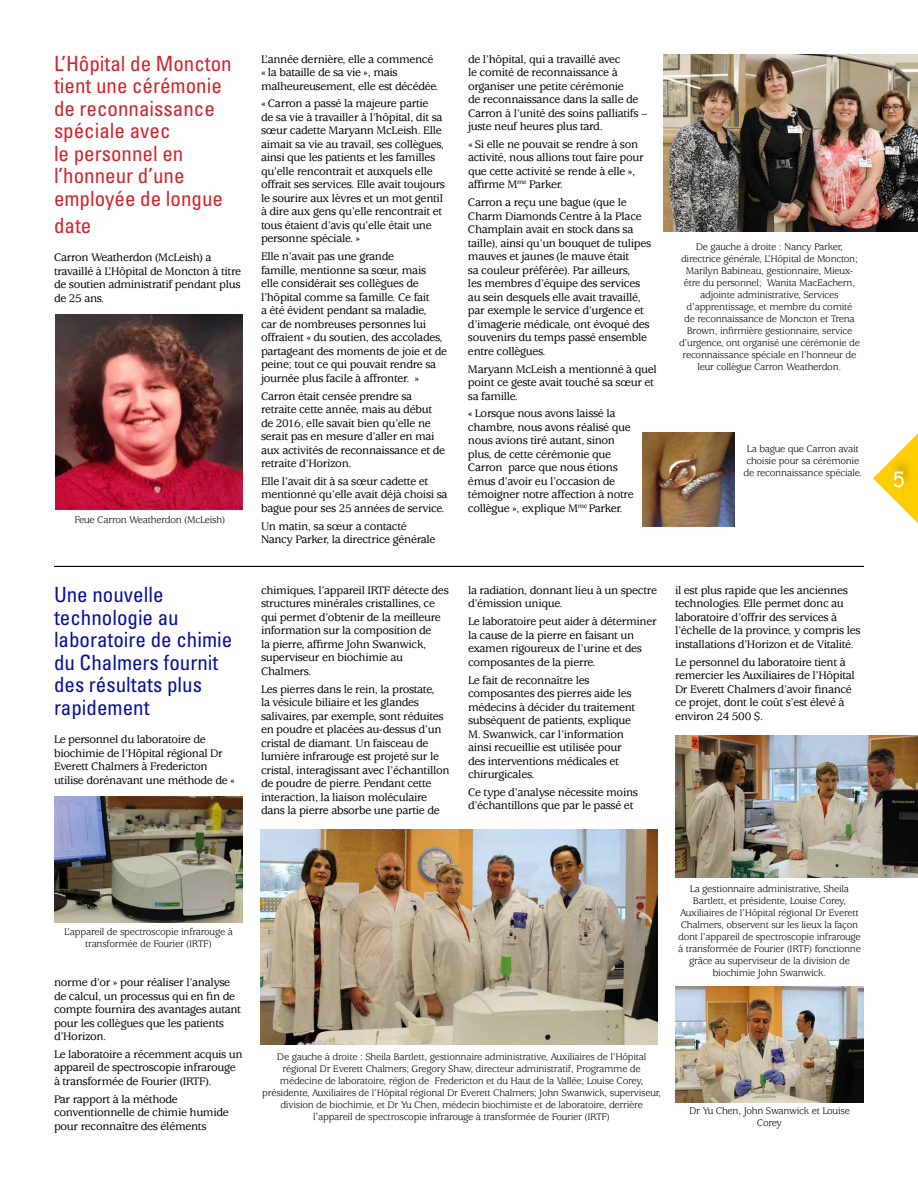
<style>
.page{position:relative;width:918px;height:1188px;background:#fff}
.page>*{position:absolute;margin:0;border:0;box-sizing:border-box;transform-origin:0 0}
.t1{font:700 24px "Rawengulk";color:#fff}
.t2{font:condensed 21px/22.5px "Univers";color:#d2232a}
.t3{font:condensed 21px/22.5px "Univers";color:#060e9f}
.t4{font:500 12px/13.5px "Usherwood";letter-spacing:-.025em;color:#000}
.t5{font:10.5px/12px "Usherwood";letter-spacing:-.025em;color:#000;text-align:center}
</style>
<div class="page">
<svg style="left:873px;top:433px;width:45px;height:91px"></svg>
<div style="left:890px;top:458px;width:25px;height:31px;background:#000;opacity:.37"></div>
<hr style="left:54px;top:566px;width:810px;height:1px;background:#000">
<img style="left:55px;top:314px;width:188px;height:195px">
<img style="left:663px;top:54px;width:255px;height:177px">
<img style="left:642px;top:432px;width:93px;height:94px">
<img style="left:54px;top:796px;width:189px;height:126px">
<img style="left:676px;top:735px;width:242px;height:143px">
<img style="left:261px;top:829px;width:396px;height:215px">
<img style="left:675px;top:986px;width:189px;height:117px">
<h2 class="t2" style="left:54px;top:52px;width:179px">L’Hôpital de Moncton tient une cérémonie de reconnaissance spéciale avec<br>le personnel en l’honneur d’une employée de longue</h2>
<h2 class="t2" style="left:54px;top:214px;width:39px">date</h2>
<p class="t4" style="left:54px;top:251px;width:189px">Carron Weatherdon (McLeish) a travaillé à L’Hôpital de Moncton à titre de soutien administratif pendant plus de 25 ans.</p>
<p class="t5" style="left:74px;top:514px;width:152px">Feue Carron Weatherdon (McLeish)</p>
<h2 class="t3" style="left:54px;top:583px;width:180px">Une nouvelle technologie au laboratoire de chimie du Chalmers fournit des résultats plus rapidement</h2>
<p class="t4" style="left:54px;top:733px;width:182px">Le personnel du laboratoire de biochimie de l’Hôpital régional Dr Everett Chalmers à Fredericton utilise dorénavant une méthode de «</p>
<p class="t4" style="left:261px;top:52px;width:179px">L’année dernière, elle a commencé « la bataille de sa vie », mais malheureusement, elle est décédée.</p>
<p class="t4" style="left:261px;top:97px;width:185px">« Carron a passé la majeure partie<br>de sa vie à travailler à l’hôpital, dit sa sœur cadette Maryann McLeish. Elle aimait sa vie au travail, ses collègues, ainsi que les patients et les familles qu’elle rencontrait et auxquels elle offrait ses services. Elle avait toujours le sourire aux lèvres et un mot gentil à dire aux gens qu’elle rencontrait et tous étaient d’avis qu’elle était une personne spéciale. »</p>
<p class="t4" style="left:261px;top:250px;width:188px">Elle n’avait pas une grande<br>famille, mentionne sa sœur, mais<br>elle considérait ses collègues de l’hôpital comme sa famille. Ce fait<br>a été évident pendant sa maladie,<br>car de nombreuses personnes lui offraient « du soutien, des accolades, partageant des moments de joie et de peine; tout ce qui pouvait rendre sa journée plus facile à affronter. »</p>
<p class="t4" style="left:261px;top:389px;width:186px">Carron était censée prendre sa retraite cette année, mais au début de 2016, elle savait bien qu’elle ne serait pas en mesure d’aller en mai aux activités de reconnaissance et de retraite d’Horizon.</p>
<p class="t4" style="left:261px;top:475px;width:188px">Elle l’avait dit à sa sœur cadette et mentionné qu’elle avait déjà choisi sa bague pour ses 25 années de service.</p>
<p class="t4" style="left:261px;top:519px;width:176px">Un matin, sa sœur a contacté<br>Nancy Parker, la directrice générale</p>
<p class="t4" style="left:261px;top:584px;width:189px">chimiques, l’appareil IRTF détecte des structures minérales cristallines, ce qui permet d’obtenir de la meilleure information sur la composition de<br>la pierre, affirme John Swanwick, superviseur en biochimie au<br>Chalmers.</p>
<p class="t4" style="left:261px;top:683px;width:190px">Les pierres dans le rein, la prostate,<br>la vésicule biliaire et les glandes salivaires, par exemple, sont réduites en poudre et placées au-dessus d’un cristal de diamant. Un faisceau de lumière infrarouge est projeté sur le cristal, interagissant avec l’échantillon de poudre de pierre. Pendant cette interaction, la liaison moléculaire dans la pierre absorbe une partie de</p>
<p class="t4" style="left:468px;top:52px;width:181px">de l’hôpital, qui a travaillé avec<br>le comité de reconnaissance à organiser une petite cérémonie<br>de reconnaissance dans la salle de<br>Carron à l’unité des soins palliatifs – juste neuf heures plus tard.</p>
<p class="t4" style="left:468px;top:138px;width:177px">« Si elle ne pouvait se rendre à son activité, nous allions tout faire pour que cette activité se rende à elle », affirme M<sup>me</sup> Parker.</p>
<p class="t4" style="left:468px;top:196px;width:185px">Carron a reçu une bague (que le Charm Diamonds Centre à la Place Champlain avait en stock dans sa taille), ainsi qu’un bouquet de tulipes mauves et jaunes (le mauve était<br>sa couleur préférée). Par ailleurs,<br>les membres d’équipe des services au sein desquels elle avait travaillé, par exemple le service d’urgence et d’imagerie médicale, ont évoqué des souvenirs du temps passé ensemble entre collègues.</p>
<p class="t4" style="left:468px;top:362px;width:190px">Maryann McLeish a mentionné à quel point ce geste avait touché sa sœur et sa famille.</p>
<p class="t4" style="left:468px;top:407px;width:167px">« Lorsque nous avons laissé la chambre, nous avons réalisé que nous avions tiré autant, sinon plus, de cette cérémonie que<br>Carron parce que nous étions émus d’avoir eu l’occasion de témoigner notre affection à notre collègue », explique M<sup>me</sup> Parker.</p>
<p class="t4" style="left:468px;top:584px;width:191px">la radiation, donnant lieu à un spectre d’émission unique.</p>
<p class="t4" style="left:468px;top:615px;width:190px">Le laboratoire peut aider à déterminer la cause de la pierre en faisant un examen rigoureux de l’urine et des composantes de la pierre.</p>
<p class="t4" style="left:468px;top:673px;width:169px">Le fait de reconnaître les composantes des pierres aide les médecins à décider du traitement subséquent de patients, explique<br>M. Swanwick, car l’information ainsi recueillie est utilisée pour des interventions médicales et chirurgicales.</p>
<p class="t4" style="left:468px;top:786px;width:171px">Ce type d’analyse nécessite moins d’échantillons que par le passé et</p>
<p class="t5" style="left:679px;top:241px;width:182px">De gauche à droite : Nancy Parker, directrice générale, L’Hôpital de Moncton; Marilyn Babineau, gestionnaire, Mieux&shy;être du personnel; Wanita MacEachern, adjointe administrative, Services d’apprentissage, et membre du comité<br>de reconnaissance de Moncton et Trena Brown, infirmière gestionnaire, service d’urgence, ont organisé une cérémonie de reconnaissance spéciale en l’honneur de leur collègue Carron Weatherdon.</p>
<p class="t5" style="left:744px;top:443px;width:120px">La bague que Carron avait choisie pour sa cérémonie de reconnaissance spéciale.</p>
<p class="t4" style="left:675px;top:584px;width:187px">il est plus rapide que les anciennes technologies. Elle permet donc au laboratoire d’offrir des services à l’échelle de la province, y compris les installations d’Horizon et de Vitalité.</p>
<p class="t4" style="left:675px;top:656px;width:181px">Le personnel du laboratoire tient à remercier les Auxiliaires de l’Hôpital<br>Dr Everett Chalmers d’avoir financé ce projet, dont le coût s’est élevé à environ 24 500 $.</p>
<p class="t5" style="left:64px;top:926px;width:170px">L’appareil de spectroscopie infrarouge à transformée de Fourier (IRTF)</p>
<p class="t4" style="left:54px;top:976px;width:189px">norme d’or » pour réaliser l’analyse de calcul, un processus qui en fin de compte fournira des avantages autant pour les collègues que les patients d’Horizon.</p>
<p class="t4" style="left:54px;top:1048px;width:190px">Le laboratoire a récemment acquis un appareil de spectroscopie infrarouge à transformée de Fourier (IRTF).</p>
<p class="t4" style="left:54px;top:1092px;width:176px">Par rapport à la méthode conventionnelle de chimie humide pour reconnaître des éléments</p>
<p class="t5" style="left:678px;top:883px;width:184px">La gestionnaire administrative, Sheila Bartlett, et présidente, Louise Corey, Auxiliaires de l’Hôpital régional Dr Everett Chalmers, observent sur les lieux la façon dont l’appareil de spectroscopie infrarouge à transformée de Fourier (IRTF) fonctionne grâce au superviseur de la division de biochimie John Swanwick.</p>
<p class="t5" style="left:262px;top:1051px;width:400px">De gauche à droite : Sheila Bartlett, gestionnaire administrative, Auxiliaires de l’Hôpital régional Dr Everett Chalmers; Gregory Shaw, directeur administratif, Programme de médecine de laboratoire, région de Fredericton et du Haut de la Vallée; Louise Corey, présidente, Auxiliaires de l’Hôpital régional Dr Everett Chalmers; John Swanwick, superviseur, division de biochimie, et Dr Yu Chen, médecin biochimiste et de laboratoire, derrière l’appareil de spectroscopie infrarouge à transformée de Fourier (IRTF)</p>
<p class="t5" style="left:689px;top:1105px;width:162px">Dr Yu Chen, John Swanwick et Louise<br>Corey</p>
<h1 class="t1" style="left:893px;top:465px;width:13px">5</h1>
</div>
